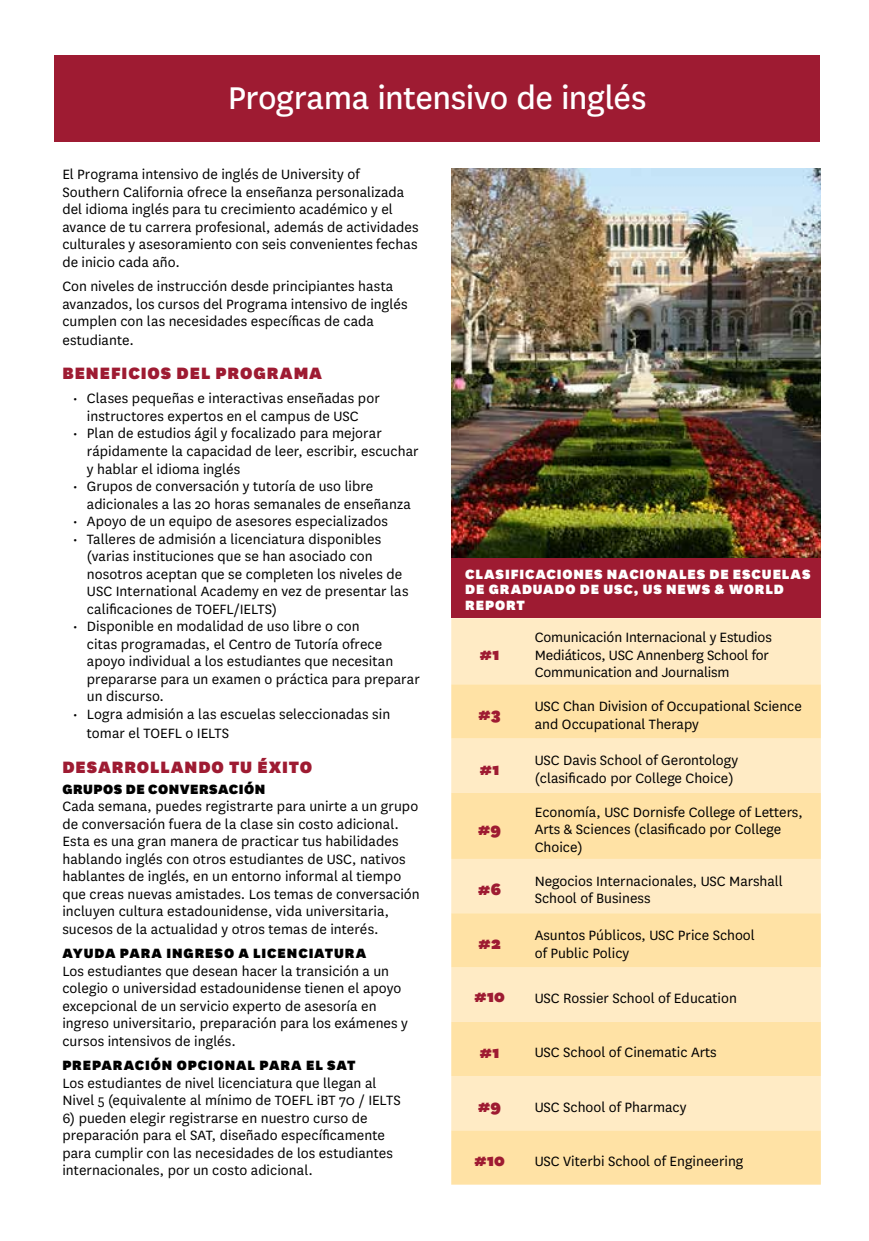
<style>
.page{position:relative;width:869px;height:1241px;background:#fff}
.page>*{position:absolute;margin:0;border:0;box-sizing:border-box;transform-origin:0 0}
.t1{font:36.75px "National";letter-spacing:-.01em;color:#fff}
.t2{font:900 19.25px "National";letter-spacing:.05em;color:#9e1b32}
.t3{font:15.75px/17.5px "National";color:#000}
.t4{font:900 15.75px/15.8px "National";letter-spacing:.055em;color:#fff}
.t5{font:900 15.75px "National";letter-spacing:.055em;color:#000}
.t6{font:900 15.75px "National";letter-spacing:.03em;color:#000}
</style>
<div class="page">
<img style="left:451px;top:169px;width:369px;height:389px">
<div style="left:54px;top:55px;width:765px;height:86px;background:#9e1b32"></div>
<div style="left:451px;top:558px;width:369px;height:60px;background:#9e1b32"></div>
<div style="left:451px;top:618px;width:369px;height:66px;background:#ffebc5"></div>
<svg style="left:451px;top:684px;width:369px;height:500px;background:#ffe5b3"></svg>
<h1 class="t1" style="left:227px;top:73px;width:420px">Programa intensivo de inglés</h1>
<p class="t3" style="left:62px;top:165px;width:357px">El Programa intensivo de inglés de University of Southern California ofrece la enseñanza personalizada del idioma inglés para tu crecimiento académico y el avance de tu carrera profesional, además de actividades culturales y asesoramiento con seis convenientes fechas de inicio cada año.</p>
<p class="t3" style="left:62px;top:277px;width:346px">Con niveles de instrucción desde principiantes hasta avanzados, los cursos del Programa intensivo de inglés cumplen con las necesidades específicas de cada</p>
<p class="t3" style="left:62px;top:331px;width:73px">estudiante.</p>
<p class="t2" style="left:62px;top:359px;width:261px">BENEFICIOS DEL PROGRAMA</p>
<p class="t3" style="left:73px;top:389px;width:308px;text-align:center">• Clases pequeñas e interactivas enseñadas por instructores expertos en el campus de USC</p>
<p class="t3" style="left:87px;top:424px;width:333px;text-indent:-14px">• Plan de estudios ágil y focalizado para mejorar rápidamente la capacidad de leer, escribir, escuchar y hablar el idioma inglés</p>
<p class="t3" style="left:87px;top:476px;width:325px;text-indent:-14px">• Grupos de conversación y tutoría de uso libre adicionales a las 20 horas semanales de enseñanza</p>
<p class="t3" style="left:73px;top:511px;width:316px">• Apoyo de un equipo de asesores especializados</p>
<p class="t3" style="left:87px;top:529px;width:323px;text-indent:-14px">• Talleres de admisión a licenciatura disponibles (varias instituciones que se han asociado con nosotros aceptan que se completen los niveles de USC International Academy en vez de presentar las calificaciones de TOEFL/IELTS)</p>
<p class="t3" style="left:87px;top:616px;width:334px;text-indent:-14px">• Disponible en modalidad de uso libre o con<br>citas programadas, el Centro de Tutoría ofrece apoyo individual a los estudiantes que necesitan prepararse para un examen o práctica para preparar un discurso.</p>
<p class="t3" style="left:87px;top:703px;width:305px;line-height:18.9px;text-indent:-14px">• Logra admisión a las escuelas seleccionadas sin tomar el TOEFL o IELTS</p>
<p class="t2" style="left:62px;top:753px;width:251px">DESARROLLANDO TU ÉXITO</p>
<p class="t6" style="left:62px;top:777px;width:204px">GRUPOS DE CONVERSACIÓN</p>
<p class="t3" style="left:62px;top:796px;width:359px">Cada semana, puedes registrarte para unirte a un grupo de conversación fuera de la clase sin costo adicional.<br>Esta es una gran manera de practicar tus habilidades hablando inglés con otros estudiantes de USC, nativos hablantes de inglés, en un entorno informal al tiempo que creas nuevas amistades. Los temas de conversación incluyen cultura estadounidense, vida universitaria, sucesos de la actualidad y otros temas de interés.</p>
<p class="t5" style="left:62px;top:942px;width:305px">AYUDA PARA INGRESO A LICENCIATURA</p>
<p class="t3" style="left:62px;top:961px;width:347px">Los estudiantes que desean hacer la transición a un colegio o universidad estadounidense tienen el apoyo excepcional de un servicio experto de asesoría en ingreso universitario, preparación para los exámenes y cursos intensivos de inglés.</p>
<p class="t5" style="left:62px;top:1054px;width:295px">PREPARACIÓN OPCIONAL PARA EL SAT</p>
<p class="t3" style="left:62px;top:1073px;width:340px">Los estudiantes de nivel licenciatura que llegan al<br>Nivel 5 (equivalente al mínimo de TOEFL iBT 70 / IELTS</p>
<p class="t3" style="left:62px;top:1108px;width:332px">6) pueden elegir registrarse en nuestro curso de preparación para el SAT, diseñado específicamente para cumplir con las necesidades de los estudiantes internacionales, por un costo adicional.</p>
<p class="t4" style="left:465px;top:565px;width:346px">CLASIFICACIONES NACIONALES DE ESCUELAS<br>DE GRADUADO DE USC, US NEWS &amp; WORLD<br>REPORT</p>
<p class="t2" style="left:479px;top:640px;width:21px">#1</p>
<p class="t3" style="left:534px;top:628px;width:238px">Comunicación Internacional y Estudios<br>Mediáticos, USC Annenberg School for<br>Communication and Journalism</p>
<p class="t2" style="left:478px;top:701px;width:24px">#3</p>
<p class="t3" style="left:534px;top:696px;width:268px">USC Chan Division of Occupational Science and Occupational Therapy</p>
<p class="t2" style="left:479px;top:755px;width:21px">#1</p>
<p class="t3" style="left:534px;top:751px;width:205px">USC Davis School of Gerontology (clasificado por College Choice)</p>
<p class="t2" style="left:477px;top:815px;width:25px">#9</p>
<p class="t3" style="left:534px;top:802px;width:269px">Economía, USC Dornisfe College of Letters,<br>Arts &amp; Sciences (clasificado por College<br>Choice)</p>
<p class="t2" style="left:477px;top:875px;width:25px">#6</p>
<p class="t3" style="left:534px;top:871px;width:249px">Negocios Internacionales, USC Marshall<br>School of Business</p>
<p class="t2" style="left:478px;top:929px;width:24px">#2</p>
<p class="t3" style="left:534px;top:925px;width:221px">Asuntos Públicos, USC Price School of Public Policy</p>
<p class="t2" style="left:474px;top:982px;width:32px">#10</p>
<p class="t3" style="left:534px;top:988px;width:203px">USC Rossier School of Education</p>
<p class="t2" style="left:479px;top:1038px;width:21px">#1</p>
<p class="t3" style="left:534px;top:1042px;width:183px">USC School of Cinematic Arts</p>
<p class="t2" style="left:477px;top:1092px;width:25px">#9</p>
<p class="t3" style="left:534px;top:1097px;width:153px">USC School of Pharmacy</p>
<p class="t2" style="left:474px;top:1146px;width:32px">#10</p>
<p class="t3" style="left:534px;top:1151px;width:210px">USC Viterbi School of Engineering</p>
</div>
